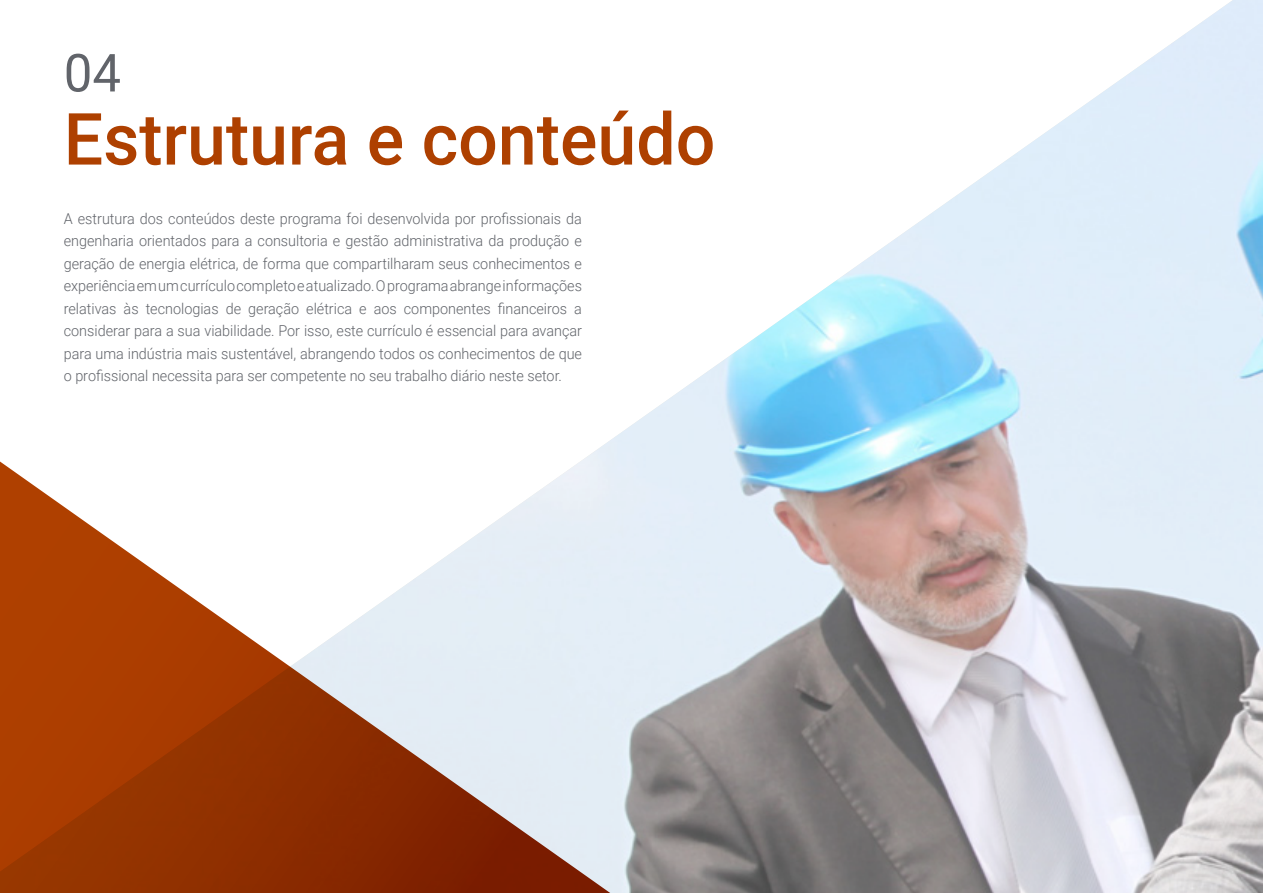
<style>
.page{position:relative;width:1263px;height:893px;background:#fff}
.page>*{position:absolute;margin:0;border:0;box-sizing:border-box;transform-origin:0 0}
.t1{font:500 72px "Roboto";color:#ae4000}
.t2{font:52.5px "Roboto";color:#61646a}
.t3{font:300 15px/22.5px "Roboto";color:#61646a;text-align:justify;scale:.96 1}
</style>
<div class="page">
<img style="left:602px;top:0;width:661px;height:893px">
<svg style="left:0;top:446px;width:640px;height:447px"></svg>
<h2 class="t2" style="left:64px;top:36px;width:59px">04</h2>
<h1 class="t1" style="left:64px;top:89px;width:653px">Estrutura e conteúdo</h1>
<p class="t3" style="left:64px;top:207px;width:541px">A estrutura dos conteúdos deste programa foi desenvolvida por profissionais da engenharia orientados para a consultoria e gestão administrativa da produção e geração de energia elétrica, de forma que compartilharam seus conhecimentos e experiência em um currículo completo e atualizado. O programa abrange informações relativas às tecnologias de geração elétrica e aos componentes financeiros a considerar para a sua viabilidade. Por isso, este currículo é essencial para avançar para uma indústria mais sustentável, abrangendo todos os conhecimentos de que o profissional necessita para ser competente no seu trabalho diário neste setor.</p>
</div>
